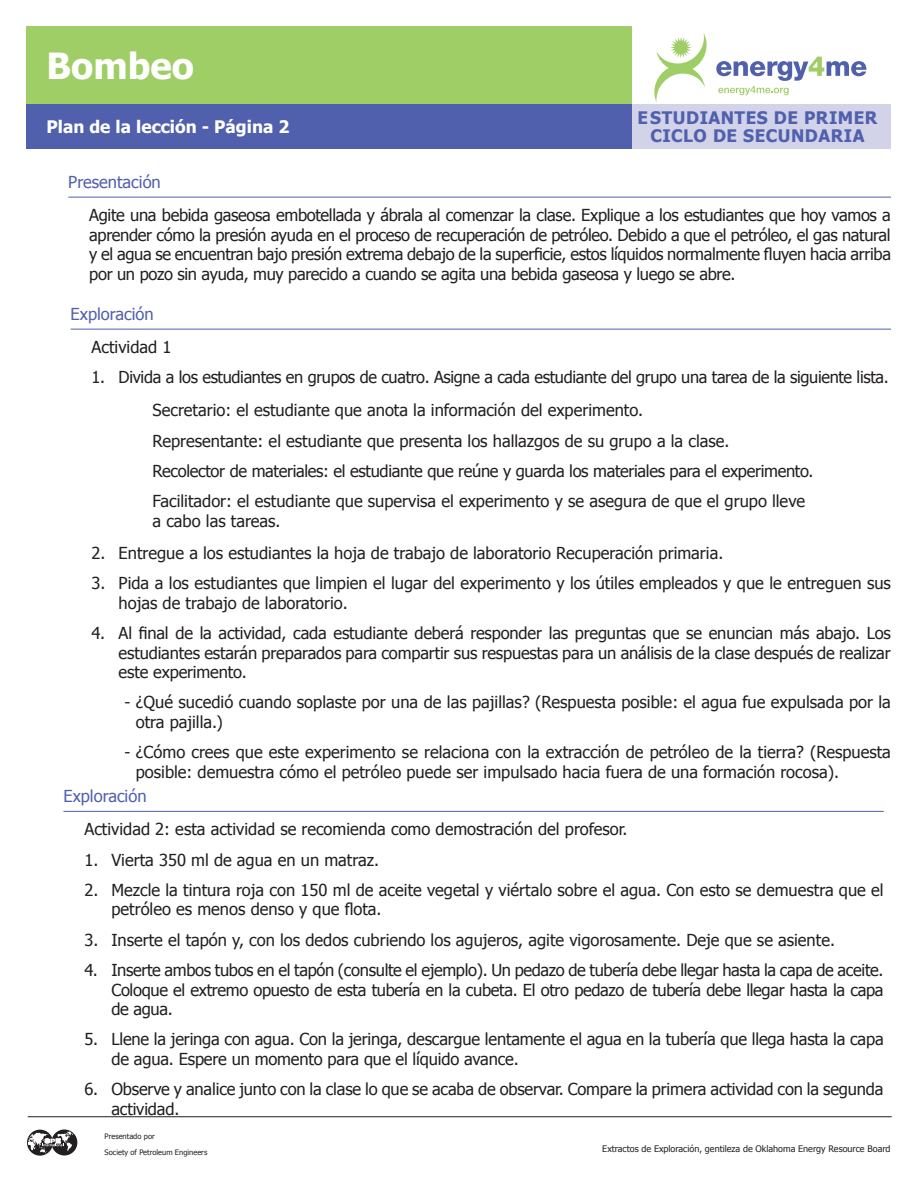
<style>
.page{position:relative;width:918px;height:1188px;background:#fff}
.page>*{position:absolute;margin:0;border:0;box-sizing:border-box;transform-origin:0 0}
.t1{font:700 36px "Tahoma";color:#fff}
.t2{font:700 17.25px/18px "Tahoma";letter-spacing:.03em;color:#5060ac;text-align:center}
.t3{font:700 17.25px "Tahoma";color:#fff}
.t4{font:16.5px/19.5px "Tahoma";color:#231f20}
.t5{font:16.5px "Tahoma";letter-spacing:-.02em;color:#231f20}
.t6{font:16.5px "Tahoma";color:#5060ac}
.t7{font:9px "Tahoma";color:#231f20}
.t8{font:7.5px/15.8px "Tahoma";color:#231f20}
</style>
<div class="page">
<svg style="left:27px;top:1130px;width:26px;height:26px"></svg>
<div style="left:51px;top:1129px;width:26px;height:26px;background:#231f20;border-radius:50%"></div>
<svg style="left:28px;top:1131px;width:45px;height:22px"></svg>
<hr style="left:28px;top:1116px;width:864px;height:1px;background:#231f20">
<hr style="left:63px;top:811px;width:821px;height:1px;background:#5060ac">
<hr style="left:71px;top:329px;width:820px;height:1px;background:#5060ac">
<hr style="left:68px;top:197px;width:823px;height:1px;background:#5060ac">
<div style="left:632px;top:104px;width:259px;height:45px;background:#d2d3e9"></div>
<div style="left:26px;top:26px;width:606px;height:77px;background:#9fce66"></div>
<div style="left:26px;top:104px;width:606px;height:45px;background:#5060ac"></div>
<svg style="left:654px;top:33px;width:213px;height:69px"></svg>
<h1 class="t1" style="left:46px;top:49px;width:149px">Bombeo</h1>
<p class="t3" style="left:46px;top:119px;width:244px">Plan de la lección - Página 2</p>
<p class="t2" style="left:637px;top:110px;width:241px">ESTUDIANTES DE PRIMER<br>CICLO DE SECUNDARIA</p>
<p class="t6" style="left:68px;top:175px;width:94px">Presentación</p>
<p class="t4" style="left:89px;top:206px;width:803px;text-align:justify">Agite una bebida gaseosa embotellada y ábrala al comenzar la clase. Explique a los estudiantes que hoy vamos a aprender cómo la presión ayuda en el proceso de recuperación de petróleo. Debido a que el petróleo, el gas natural y el agua se encuentran bajo presión extrema debajo de la superficie, estos líquidos normalmente fluyen hacia arriba por un pozo sin ayuda, muy parecido a cuando se agita una bebida gaseosa y luego se abre.</p>
<p class="t6" style="left:71px;top:307px;width:85px">Exploración</p>
<p class="t4" style="left:92px;top:339px;width:81px">Actividad 1</p>
<p class="t5" style="left:92px;top:370px;width:799px">1. Divida a los estudiantes en grupos de cuatro. Asigne a cada estudiante del grupo una tarea de la siguiente lista.</p>
<p class="t4" style="left:153px;top:396px;width:663px;line-height:30.3px">Secretario: el estudiante que anota la información del experimento.<br>Representante: el estudiante que presenta los hallazgos de su grupo a la clase.<br>Recolector de materiales: el estudiante que reúne y guarda los materiales para el experimento.<br>Facilitador: el estudiante que supervisa el experimento y se asegura de que el grupo lleve</p>
<p class="t4" style="left:153px;top:512px;width:130px">a cabo las tareas.</p>
<p class="t4" style="left:92px;top:544px;width:633px">2. Entregue a los estudiantes la hoja de trabajo de laboratorio Recuperación primaria.</p>
<p class="t4" style="left:119px;top:574px;width:774px;text-indent:-27px">3. Pida a los estudiantes que limpien el lugar del experimento y los útiles empleados y que le entreguen sus hojas de trabajo de laboratorio.</p>
<p class="t4" style="left:119px;top:624px;width:774px;text-align:justify;text-indent:-27px">4. Al final de la actividad, cada estudiante deberá responder las preguntas que se enuncian más abajo. Los estudiantes estarán preparados para compartir sus respuestas para un análisis de la clase después de realizar este experimento.</p>
<p class="t4" style="left:136px;top:694px;width:757px;text-indent:-11px">- ¿Qué sucedió cuando soplaste por una de las pajillas? (Respuesta posible: el agua fue expulsada por la otra pajilla.)</p>
<p class="t4" style="left:136px;top:743px;width:757px;text-indent:-11px">- ¿Cómo crees que este experimento se relaciona con la extracción de petróleo de la tierra? (Respuesta posible: demuestra cómo el petróleo puede ser impulsado hacia fuera de una formación rocosa).</p>
<p class="t6" style="left:63px;top:789px;width:85px">Exploración</p>
<p class="t4" style="left:84px;top:821px;width:545px">Actividad 2: esta actividad se recomienda como demostración del profesor.</p>
<p class="t4" style="left:84px;top:851px;width:296px">1. Vierta 350 ml de agua en un matraz.</p>
<p class="t4" style="left:111px;top:881px;width:774px;text-indent:-27px">2. Mezcle la tintura roja con 150 ml de aceite vegetal y viértalo sobre el agua. Con esto se demuestra que el petróleo es menos denso y que flota.</p>
<p class="t4" style="left:84px;top:931px;width:752px">3. Inserte el tapón y, con los dedos cubriendo los agujeros, agite vigorosamente. Deje que se asiente.</p>
<p class="t4" style="left:111px;top:961px;width:774px;text-align:justify;text-indent:-27px">4. Inserte ambos tubos en el tapón (consulte el ejemplo). Un pedazo de tubería debe llegar hasta la capa de aceite.<br>Coloque el extremo opuesto de esta tubería en la cubeta. El otro pedazo de tubería debe llegar hasta la capa de agua.</p>
<p class="t4" style="left:111px;top:1031px;width:774px;text-indent:-27px">5. Llene la jeringa con agua. Con la jeringa, descargue lentamente el agua en la tubería que llega hasta la capa de agua. Espere un momento para que el líquido avance.</p>
<p class="t4" style="left:111px;top:1080px;width:774px;text-indent:-27px">6. Observe y analice junto con la clase lo que se acaba de observar. Compare la primera actividad con la segunda actividad.</p>
<p class="t8" style="left:105px;top:1129px;width:104px">Presentado por<br>Society of Petroleum Engineers</p>
<p class="t7" style="left:602px;top:1145px;width:290px">Extractos de Exploración, gentileza de Oklahoma Energy Resource Board</p>
</div>
